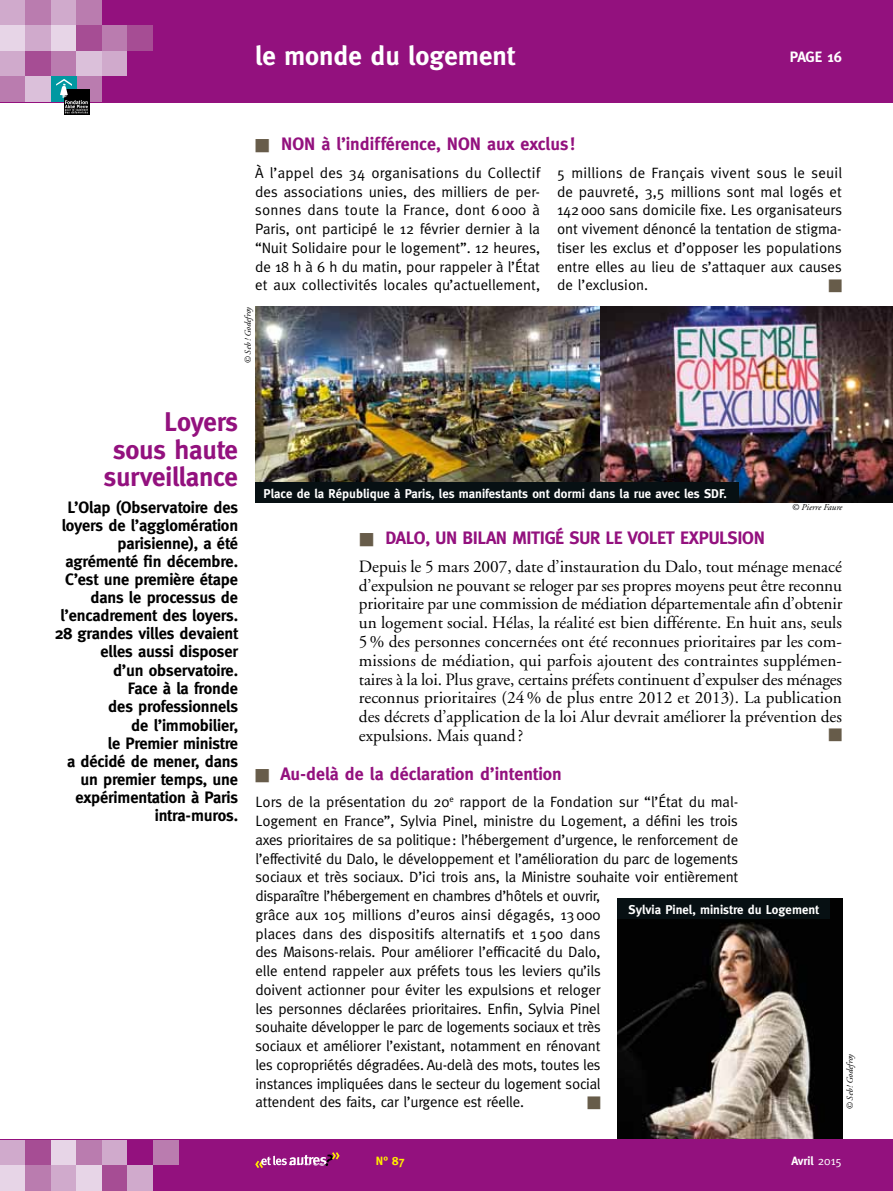
<style>
.page{position:relative;width:893px;height:1191px;background:#fff}
.page>*{position:absolute;margin:0;border:0;box-sizing:border-box;transform-origin:0 0}
.t1{font:700 27px/27.2px "Meta";letter-spacing:-.01em;color:#93117e;text-align:right}
.t2{font:700 27px "Meta";color:#fff}
.t3{font:700 18px "Meta";color:#93117e}
.t4{font:700 18px "Meta";letter-spacing:-.02em;color:#93117e}
.t5{font:17.25px/18.8px "Adobe Garamond";color:#000;text-align:justify}
.t6{font:17.25px "Zapf Dingbats";color:#675c4a}
.t7{font:700 16.5px/18.1px "Meta";letter-spacing:-.01em;color:#000;text-align:right}
.t8{font:15px/18.8px "Meta";letter-spacing:-.015em;color:#000;text-align:justify}
.t9{font:700 15px "Meta";color:#fff}
.t10{font:700 12.75px "Meta";color:#fff}
.t11{font:700 12px "Meta";letter-spacing:-.005em;color:#fff}
.t12{font:700 12px "Meta";color:#ffed00}
.t13{font:italic 9px "Adobe Garamond";color:#000}
.s1{color:#675c4a}
.s2{font-weight:400}
</style>
<div class="page">
<img style="left:617px;top:898px;width:225px;height:242px">
<div style="left:0;top:1140px;width:893px;height:51px;background:#93117e"></div>
<div style="left:0;top:1140px;width:26px;height:25px;background:#d0aacc"></div>
<div style="left:26px;top:1140px;width:25px;height:25px;background:#a64d94"></div>
<div style="left:51px;top:1140px;width:26px;height:25px;background:#e7d5e7"></div>
<div style="left:77px;top:1140px;width:25px;height:25px;background:#ba7caf"></div>
<div style="left:102px;top:1140px;width:26px;height:25px;background:#d0aacc"></div>
<div style="left:0;top:1165px;width:26px;height:26px;background:#e7d5e7"></div>
<div style="left:26px;top:1165px;width:25px;height:26px;background:#ba7caf"></div>
<div style="left:51px;top:1165px;width:26px;height:26px;background:#d0aacc"></div>
<div style="left:77px;top:1165px;width:25px;height:26px;background:#e7d5e7"></div>
<div style="left:102px;top:1165px;width:26px;height:26px;background:#a64d94"></div>
<div style="left:128px;top:1165px;width:25px;height:26px;background:#d0aacc"></div>
<div style="left:153px;top:1140px;width:26px;height:25px;background:#ba7caf"></div>
<div style="left:0;top:0;width:893px;height:102px;background:#93117e"></div>
<div style="left:0;top:0;width:26px;height:26px;background:#d0aacc"></div>
<div style="left:26px;top:0;width:25px;height:26px;background:#ba7caf"></div>
<div style="left:51px;top:0;width:26px;height:26px;background:#d0aacc"></div>
<div style="left:77px;top:0;width:25px;height:26px;background:#ba7caf"></div>
<div style="left:0;top:26px;width:26px;height:25px;background:#e7d5e7"></div>
<div style="left:26px;top:26px;width:25px;height:25px;background:#d0aacc"></div>
<div style="left:51px;top:26px;width:26px;height:25px;background:#e7d5e7"></div>
<div style="left:77px;top:26px;width:25px;height:25px;background:#a64d94"></div>
<div style="left:102px;top:26px;width:26px;height:25px;background:#ba7caf"></div>
<div style="left:128px;top:26px;width:25px;height:25px;background:#a64d94"></div>
<div style="left:0;top:51px;width:26px;height:26px;background:#d0aacc"></div>
<div style="left:26px;top:51px;width:25px;height:26px;background:#a64d94"></div>
<div style="left:51px;top:51px;width:26px;height:26px;background:#ba7caf"></div>
<div style="left:77px;top:51px;width:25px;height:26px;background:#dbc0da"></div>
<div style="left:102px;top:51px;width:26px;height:26px;background:#d0aacc"></div>
<div style="left:0;top:77px;width:26px;height:25px;background:#ba7caf"></div>
<div style="left:26px;top:77px;width:25px;height:25px;background:#dbc0da"></div>
<div style="left:77px;top:77px;width:25px;height:25px;background:#ba7caf"></div>
<div style="left:51px;top:77px;width:26px;height:25px;background:#0098a1"></div>
<svg style="left:64px;top:89px;width:25px;height:26px"></svg>
<svg style="left:56px;top:79px;width:32px;height:34px"></svg>
<svg style="left:255px;top:1152px;width:85px;height:16px"></svg>
<img style="left:255px;top:306px;width:638px;height:197px">
<div style="left:617px;top:898px;width:213px;height:21px;background:#071013"></div>
<div style="left:255px;top:482px;width:483px;height:21px;background:#071013"></div>
<h1 class="t2" style="left:255px;top:40px;width:262px">le monde du logement</h1>
<p class="t9" style="left:790px;top:48px;width:54px">page 16</p>
<p class="t3" style="left:255px;top:134px;width:321px"><span class="s1">■</span> NON à l’indifférence, NON aux exclus !</p>
<p class="t8" style="left:255px;top:163px;width:286px">à l’appel des 34 organisations du Collectif des associations unies, des milliers de per&shy;sonnes dans toute la France, dont 6 000 à Paris, ont participé le 12 février dernier à la “Nuit Solidaire pour le logement”. 12 heures, de 18 h à 6 h du matin, pour rappeler à l’état et aux collectivités locales qu’actuellement,</p>
<p class="t8" style="left:557px;top:163px;width:286px">5 millions de Français vivent sous le seuil de pauvreté, 3,5 millions sont mal logés et 142000 sans domicile fixe. Les organisateurs ont vivement dénoncé la tentation de stigma&shy;tiser les exclus et d’opposer les populations entre elles au lieu de s’attaquer aux causes de l’exclusion.</p>
<p class="t6" style="left:829px;top:277px;width:15px">■</p>
<p class="t13" style="left:243px;top:364px;width:59px;rotate:-90deg">© Seb ! Godefroy</p>
<h1 class="t1" style="left:104px;top:408px;width:136px">Loyers<br>sous haute surveillance</h1>
<p class="t7" style="left:55px;top:498px;width:185px">L’Olap (Observatoire des loyers de l’agglomération parisienne), a été agrémenté fin décembre.<br>C’est une première étape dans le processus de l’encadrement des loyers.<br>28 grandes villes devaient elles aussi disposer<br>d’un observatoire.<br>Face à la fronde<br>des professionnels<br>de l’immobilier,<br>le Premier ministre<br>a décidé de mener, dans un premier temps, une expérimentation à Paris intra-muros.</p>
<p class="t10" style="left:264px;top:486px;width:465px">Place de la République à Paris, les manifestants ont dormi dans la rue avec les SDF.</p>
<p class="t4" style="left:360px;top:527px;width:388px"><span class="s1">■</span> Dalo, un bi lan mitigé sur le volet expulsion</p>
<p class="t13" style="left:792px;top:503px;width:52px">© Pierre Faure</p>
<p class="t5" style="left:359px;top:557px;width:485px">Depuis le 5 mars 2007, date d’instauration du Dalo, tout ménage menacé d’expulsion ne pouvant se reloger par ses propres moyens peut être reconnu prioritaire par une commission de médiation départementale afin d’obtenir un logement social. Hélas, la réalité est bien différente. En huit ans, seuls 5% des personnes concernées ont été reconnues prioritaires par les com&shy;missions de médiation, qui parfois ajoutent des contraintes supplémen&shy;taires à la loi. Plus grave, certains préfets continuent d’expulser des ménages reconnus prioritaires (24% de plus entre 2012 et 2013). La publication des décrets d’application de la loi Alur devrait améliorer la prévention des expulsions. Mais quand?</p>
<p class="t6" style="left:829px;top:725px;width:15px">■</p>
<p class="t3" style="left:255px;top:763px;width:308px"><span class="s1">■</span> Au-delà de la déclaration d’intention</p>
<p class="t8" style="left:255px;top:792px;width:484px;text-align:left">Lors de la présentation du 20<sup>e</sup> rapport de la Fondation sur “l’état du mal-Logement en France”, Sylvia Pinel, ministre du Logement, a défini les trois axes prioritaires de sa politique: l’hébergement d’urgence, le renforcement de l’effectivité du Dalo, le développement et l’amélioration du parc de logements sociaux et très sociaux. D’ici trois ans, la Ministre souhaite voir entièrement disparaître l’hébergement en chambres d’hôtels et ouvrir,<br>grâce aux 105 millions d’euros ainsi dégagés, 13000<br>places dans des dispositifs alternatifs et 1 500 dans<br>des Maisons-relais. Pour améliorer l’efficacité du Dalo,<br>elle entend rappeler aux préfets tous les leviers qu’ils<br>doivent actionner pour éviter les expulsions et reloger<br>les personnes déclarées prioritaires. Enfin, Sylvia Pinel<br>souhaite développer le parc de logements sociaux et très<br>sociaux et améliorer l’existant, notamment en rénovant<br>les copropriétés dégradées. Au-delà des mots, toutes les<br>instances impliquées dans le secteur du logement social<br>attendent des faits, car l’urgence est réelle.</p>
<p class="t10" style="left:629px;top:902px;width:192px">Sylvia Pinel, ministre du Logement</p>
<p class="t6" style="left:587px;top:1093px;width:15px">■</p>
<p class="t13" style="left:845px;top:1110px;width:58px;rotate:-90deg">© Seb ! Godefroy</p>
<p class="t12" style="left:376px;top:1154px;width:31px">N° 87</p>
<p class="t11" style="left:791px;top:1154px;width:52px">Avril <span class="s2">2015</span></p>
</div>
